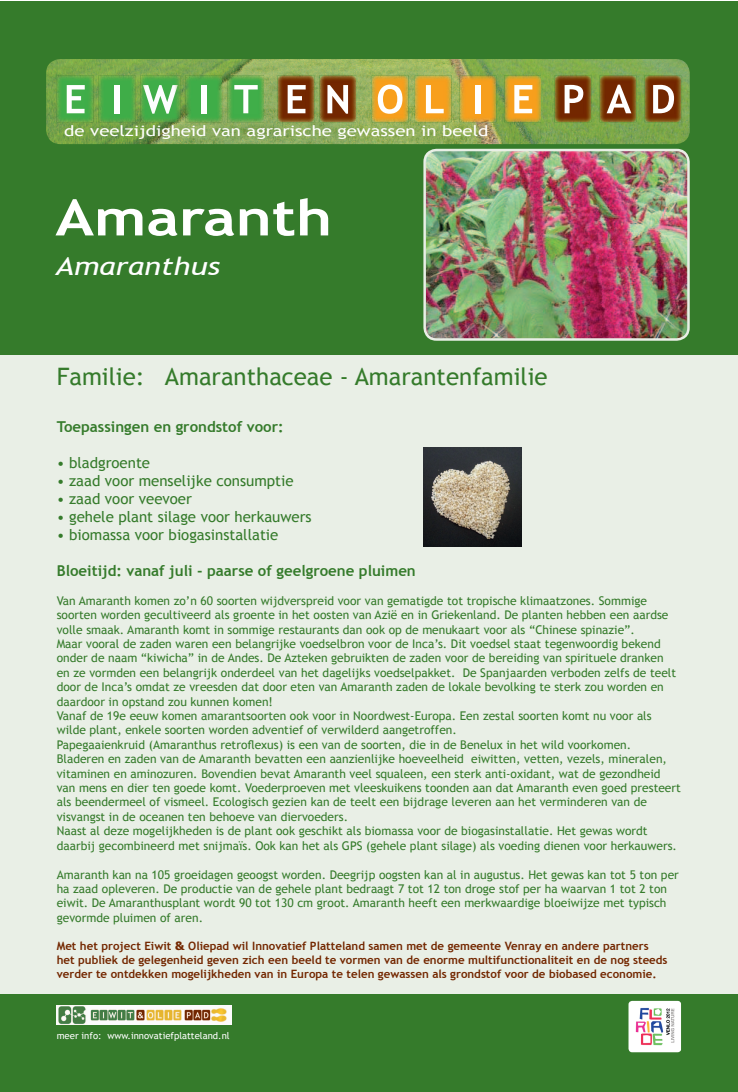
<style>
.page{position:relative;width:738px;height:1092px;background:#fff}
.page>*{position:absolute;margin:0;border:0;box-sizing:border-box;transform-origin:0 0}
.t1{font:700 50px "Trebuchet MS";color:#fff;scale:1.22 1}
.t2{font:italic 25px "Trebuchet MS";color:#fff;scale:1.22 1}
.t3{font:24px "Trebuchet MS";color:#357b2b}
.t4{font:15px "Trebuchet MS";color:#357b2b}
.t5{font:700 15px "Trebuchet MS";color:#357b2b}
.t6{font:14.8px "Trebuchet MS";color:#fff;scale:1.25 1}
.t7{font:12px/14.4px "Trebuchet MS";color:#357b2b}
.t8{font:700 11.5px/13.8px "Trebuchet MS";color:#732700}
.t9{font:9.5px "Trebuchet MS";color:#fff}
.s1{font-family:"Verdana"}
</style>
<div class="page">
<div style="left:0;top:334px;width:737px;height:660px;background:#e9efe6"></div>
<div style="left:0;top:1px;width:737px;height:353px;background:#357b2b"></div>
<img style="left:46px;top:59px;width:643px;height:85px">
<img style="left:57px;top:75px;width:36px;height:47px">
<img style="left:67px;top:85px;width:17px;height:28px">
<img style="left:99px;top:75px;width:36px;height:47px">
<img style="left:114px;top:85px;width:5px;height:28px">
<img style="left:140px;top:75px;width:40px;height:47px">
<img style="left:143px;top:85px;width:34px;height:29px">
<img style="left:185px;top:75px;width:37px;height:47px">
<img style="left:201px;top:85px;width:5px;height:28px">
<img style="left:227px;top:75px;width:37px;height:47px">
<img style="left:234px;top:85px;width:23px;height:28px">
<img style="left:277px;top:75px;width:37px;height:47px">
<img style="left:287px;top:85px;width:18px;height:28px">
<img style="left:319px;top:75px;width:37px;height:47px">
<img style="left:327px;top:85px;width:21px;height:29px">
<img style="left:371px;top:75px;width:37px;height:47px">
<img style="left:377px;top:85px;width:25px;height:29px">
<img style="left:414px;top:75px;width:37px;height:47px">
<img style="left:425px;top:85px;width:18px;height:28px">
<img style="left:459px;top:75px;width:37px;height:47px">
<img style="left:475px;top:85px;width:5px;height:28px">
<img style="left:504px;top:75px;width:36px;height:47px">
<img style="left:514px;top:85px;width:17px;height:28px">
<img style="left:554px;top:75px;width:36px;height:47px">
<img style="left:564px;top:85px;width:19px;height:28px">
<img style="left:599px;top:75px;width:36px;height:47px">
<img style="left:606px;top:85px;width:25px;height:28px">
<img style="left:644px;top:75px;width:36px;height:47px">
<img style="left:652px;top:85px;width:21px;height:28px">
<div style="left:0;top:994px;width:737px;height:97px;background:#357b2b"></div>
<img style="left:426px;top:150px;width:261px;height:189px">
<div style="left:423px;top:149px;width:266px;height:192px;border:2px solid #e9efe6;border-radius:12px"></div>
<img style="left:628px;top:1000px;width:52px;height:52px">
<img style="left:57px;top:1005px;width:174px;height:19px">
<img style="left:423px;top:447px;width:98px;height:99px">
<p class="t6" style="left:64px;top:122px;width:340px">de veelzijdigheid van agrarische gewassen in beeld</p>
<h1 class="t1" style="left:55px;top:186px;width:228px">Amaranth</h1>
<h2 class="t2" style="left:55px;top:251px;width:136px">Amaranthus</h2>
<h3 class="t3" style="left:57px;top:362px;width:492px">Familie: Amaranthaceae - Amarantenfamilie</h3>
<p class="t5" style="left:57px;top:417px;width:228px">Toepassingen en grondstof voor:</p>
<p class="t4" style="left:57px;top:453px;width:95px">• bladgroente</p>
<p class="t4" style="left:57px;top:471px;width:238px">• zaad voor menselijke consumptie</p>
<p class="t4" style="left:57px;top:489px;width:137px">• zaad voor veevoer</p>
<p class="t4" style="left:57px;top:507px;width:256px">• gehele plant silage voor herkauwers</p>
<p class="t4" style="left:57px;top:525px;width:223px">• biomassa voor biogasinstallatie</p>
<p class="t5" style="left:57px;top:561px;width:360px">Bloeitijd: vanaf juli - paarse of geelgroene pluimen</p>
<p class="t7" style="left:57px;top:593px;width:625px">Van Amaranth komen zo’n 60 soorten wijdverspreid voor van gematigde tot tropische klimaatzones. Sommige soorten worden gecultiveerd als groente in het oosten van Azië en in Griekenland. De planten hebben een aardse volle smaak. Amaranth komt in sommige restaurants dan ook op de menukaart voor als “Chinese spinazie”.<br>Maar vooral de zaden waren een belangrijke voedselbron voor de Inca’s. Dit voedsel staat tegenwoordig bekend onder de naam “kiwicha” in de Andes. De Azteken gebruikten de zaden voor de bereiding van spirituele dranken<br>en ze vormden een belangrijk onderdeel van het dagelijks voedselpakket. De Spanjaarden verboden zelfs de teelt door de Inca’s omdat ze vreesden dat door eten van Amaranth zaden de lokale bevolking te sterk zou worden en daardoor in opstand zou kunnen komen!<br>Vanaf de 19e eeuw komen amarantsoorten ook voor in Noordwest-Europa. Een zestal soorten komt nu voor als wilde plant, enkele soorten worden adventief of verwilderd aangetroffen.<br>Papegaaienkruid (Amaranthus retroflexus) is een van de soorten, die in de Benelux in het wild voorkomen.<br>Bladeren en zaden van de Amaranth bevatten een aanzienlijke hoeveelheid eiwitten, vetten, vezels, mineralen, vitaminen en aminozuren. Bovendien bevat Amaranth veel squaleen, een sterk anti-oxidant, wat de gezondheid van mens en dier ten goede komt. Voederproeven met vleeskuikens toonden aan dat Amaranth even goed presteert als beendermeel of vismeel. Ecologisch gezien kan de teelt een bijdrage leveren aan het verminderen van de visvangst in de oceanen ten behoeve van diervoeders.<br>Naast al deze mogelijkheden is de plant ook geschikt als biomassa voor de biogasinstallatie. Het gewas wordt daarbij gecombineerd met snijmaïs. Ook kan het als GPS (gehele plant silage) als voeding dienen voor herkauwers.</p>
<p class="t7" style="left:57px;top:867px;width:623px">Amaranth kan na 105 groeidagen geoogst worden. Deegrijp oogsten kan al in augustus. Het gewas kan tot 5 ton per ha zaad opleveren. De productie van de gehele plant bedraagt 7 tot 12 ton droge stof per ha waarvan 1 tot 2 ton eiwit. De Amaranthusplant wordt 90 tot 130 cm groot. Amaranth heeft een merkwaardige bloeiwijze met typisch gevormde pluimen of aren.</p>
<p class="t8" style="left:57px;top:938px;width:611px">Met het project Eiwit <span class="s1">&amp;</span> Oliepad wil Innovatief Platteland samen met de gemeente Venray en andere partners het publiek de gelegenheid geven zich een beeld te vormen van de enorme multifunctionaliteit en de nog steeds verder te ontdekken mogelijkheden van in Europa te telen gewassen als grondstof voor de biobased economie.</p>
<p class="t9" style="left:57px;top:1030px;width:174px">meer info: www.innovatiefplatteland.nl</p>
</div>
